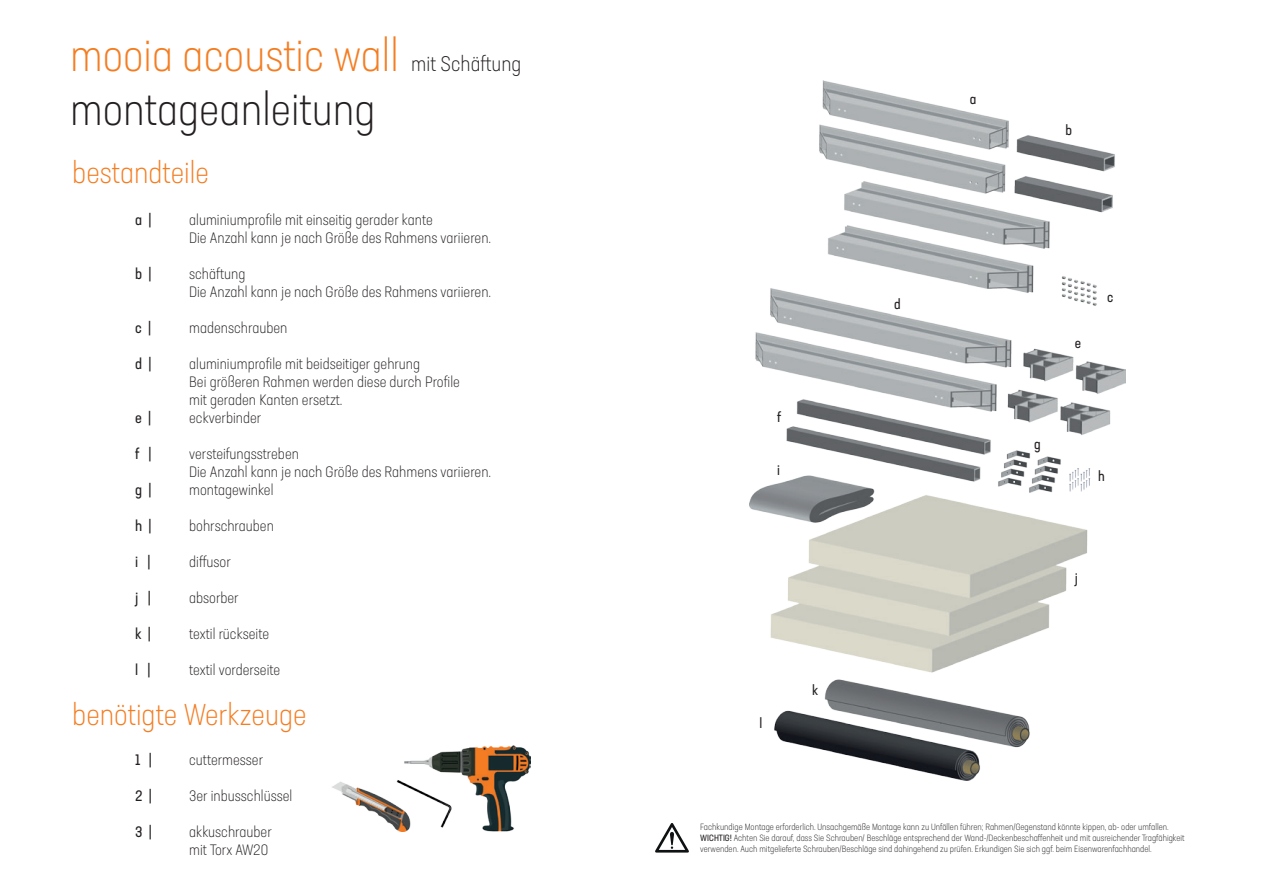
<style>
.page{position:relative;width:1263px;height:893px;background:#fff}
.page>*{position:absolute;margin:0;border:0;box-sizing:border-box;transform-origin:0 0}
.t1{font:300 condensed 45px "Neusa Next Pro";color:#f47d21}
.t2{font:300 condensed 45px "Neusa Next Pro";color:#231f20}
.t3{font:300 condensed 30px "Neusa Next Pro";color:#f47d21}
.t4{font:300 condensed 21px "Neusa Next Pro";color:#231f20}
.t5{font:300 condensed 15px/18px "Neusa Next Pro";color:#231f20}
.t6{font:condensed 15px "Neusa Next Pro";color:#231f20}
.t7{font:condensed 14.1px "Neusa Next Pro";color:#231f20}
.t8{font:300 condensed 9px/10.8px "Neusa Next Pro";color:#231f20}
.s1{font-weight:400}
</style>
<div class="page">
<img style="left:749px;top:81px;width:376px;height:699px">
<svg style="left:655px;top:823px;width:34px;height:30px"></svg>
<img style="left:332px;top:746px;width:198px;height:85px">
<h1 class="t1" style="left:70px;top:28px;width:330px">mooia acoustic wall</h1>
<h1 class="t2" style="left:70px;top:82px;width:307px">montageanleitung</h1>
<h2 class="t3" style="left:72px;top:154px;width:138px">bestandteile</h2>
<h3 class="t4" style="left:411px;top:51px;width:112px">mit Schäftung</h3>
<p class="t6" style="left:135px;top:210px;width:18px">a |</p>
<p class="t5" style="left:189px;top:211px;width:303px">aluminiumprofile mit einseitig gerader kante<br>Die Anzahl kann je nach Größe des Rahmens variieren.</p>
<p class="t6" style="left:135px;top:264px;width:18px">b |</p>
<p class="t5" style="left:189px;top:265px;width:303px">schäftung<br>Die Anzahl kann je nach Größe des Rahmens variieren.</p>
<p class="t6" style="left:135px;top:318px;width:18px">c |</p>
<p class="t5" style="left:189px;top:319px;width:100px">madenschrauben</p>
<p class="t6" style="left:135px;top:354px;width:18px">d |</p>
<p class="t5" style="left:189px;top:355px;width:272px">aluminiumprofile mit beidseitiger gehrung<br>Bei größeren Rahmen werden diese durch Profile mit geraden Kanten ersetzt.</p>
<p class="t6" style="left:135px;top:408px;width:18px">e |</p>
<p class="t5" style="left:189px;top:409px;width:74px">eckverbinder</p>
<p class="t6" style="left:135px;top:444px;width:18px">f |</p>
<p class="t5" style="left:189px;top:445px;width:303px">versteifungsstreben<br>Die Anzahl kann je nach Größe des Rahmens variieren.</p>
<p class="t6" style="left:135px;top:480px;width:18px">g |</p>
<p class="t5" style="left:189px;top:481px;width:86px">montagewinkel</p>
<p class="t6" style="left:135px;top:516px;width:18px">h |</p>
<p class="t5" style="left:189px;top:517px;width:86px">bohrschrauben</p>
<p class="t6" style="left:135px;top:552px;width:17px">i |</p>
<p class="t5" style="left:189px;top:553px;width:43px">diffusor</p>
<p class="t6" style="left:135px;top:588px;width:17px">j |</p>
<p class="t5" style="left:189px;top:589px;width:51px">absorber</p>
<p class="t6" style="left:135px;top:624px;width:17px">k |</p>
<p class="t5" style="left:189px;top:625px;width:82px">textil rückseite</p>
<p class="t6" style="left:135px;top:660px;width:17px">l |</p>
<p class="t5" style="left:189px;top:661px;width:93px">textil vorderseite</p>
<h2 class="t3" style="left:72px;top:696px;width:236px">benötigte Werkzeuge</h2>
<p class="t6" style="left:135px;top:751px;width:18px">1 |</p>
<p class="t5" style="left:189px;top:751px;width:75px">cuttermesser</p>
<p class="t6" style="left:135px;top:787px;width:18px">2 |</p>
<p class="t5" style="left:189px;top:787px;width:105px">3er inbusschlüssel</p>
<p class="t6" style="left:135px;top:823px;width:18px">3 |</p>
<p class="t5" style="left:189px;top:823px;width:84px">akkuschrauber mit Torx AW20</p>
<p class="t7" style="left:777px;top:408px;width:5px">f</p>
<p class="t7" style="left:777px;top:461px;width:4px">i</p>
<p class="t7" style="left:760px;top:714px;width:4px">l</p>
<p class="t7" style="left:812px;top:681px;width:8px">k</p>
<p class="t7" style="left:894px;top:295px;width:8px">d</p>
<p class="t7" style="left:970px;top:90px;width:8px">a</p>
<p class="t7" style="left:1065px;top:121px;width:8px">b</p>
<p class="t7" style="left:1075px;top:334px;width:8px">e</p>
<p class="t7" style="left:1107px;top:288px;width:8px">c</p>
<p class="t7" style="left:1034px;top:435px;width:8px">g</p>
<p class="t7" style="left:1098px;top:468px;width:8px">h</p>
<p class="t7" style="left:1075px;top:569px;width:5px">j</p>
<p class="t8" style="left:700px;top:821px;width:486px">Fachkundige Montage erforderlich. Unsachgemäße Montage kann zu Unfällen führen; Rahmen/Gegenstand könnte kippen, ab- oder umfallen.<br><span class="s1">WICHTIG!</span> Achten Sie darauf, dass Sie Schrauben/ Beschläge entsprechend der Wand-/Deckenbeschaffenheit und mit ausreichender Tragfähigkeit verwenden. Auch mitgelieferte Schrauben/Beschläge sind dahingehend zu prüfen. Erkundigen Sie sich ggf. beim Eisenwarenfachhandel.</p>
</div>
